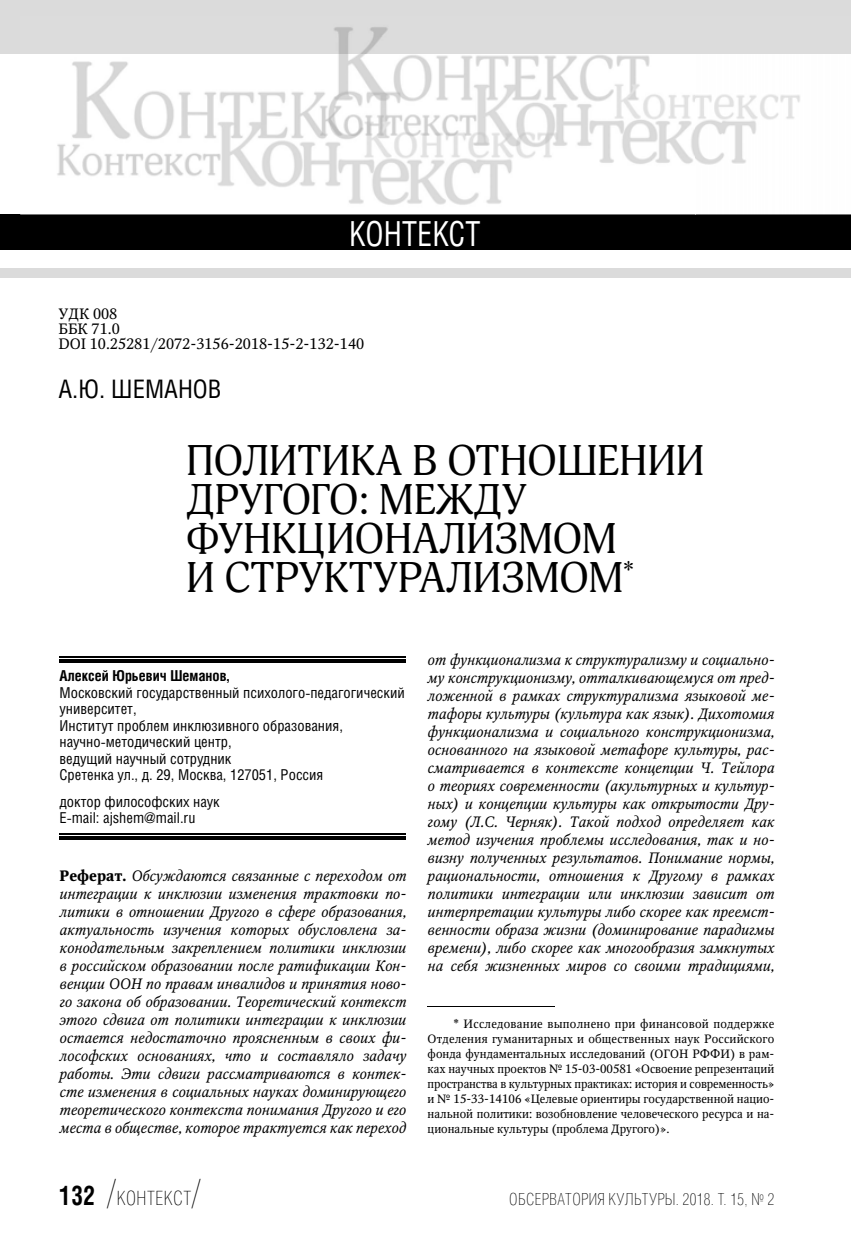
<style>
.page{position:relative;width:851px;height:1234px;background:#fff}
.page>*{position:absolute;margin:0;border:0;box-sizing:border-box;transform-origin:0 0}
.t1{font:42px/39px "Adonis C";color:#000}
.t2{font:34.5px "Helios Cond C";letter-spacing:.005em;color:#fff;scale:.9 1}
.t3{font:25.5px "Helios Cond C";color:#000}
.t4{font:19.5px "Helios Cond Thin C";letter-spacing:.025em;color:#000}
.t5{font:16.5px "Helios Cond Thin C";letter-spacing:.025em;color:#000}
.t6{font:italic 15px/18px "Octava";color:#000;text-align:justify}
.t7{font:15px/16.5px "Helios Cond C";color:#000}
.t8{font:15px/15px "Octava";color:#000}
.t9{font:700 15px "Helios Cond C";color:#000}
.t10{font:12px/15px "Octava";color:#000;text-align:justify}
.s1{font-weight:700;font-style:normal}
.s2{font-family:"Helios Cond C";font-weight:700;font-size:27px}
.s3{font-size:36px}
.s4{font-size:12.75px}
</style>
<div class="page">
<div style="left:0;top:0;width:850px;height:53px;background:#dbdbdb"></div>
<div style="left:0;top:268px;width:850px;height:9px;background:#dbdbdb"></div>
<div style="left:0;top:214px;width:850px;height:36px;background:#000"></div>
<img style="left:20px;top:53px;width:675px;height:152px">
<img style="left:695px;top:53px;width:155px;height:112px">
<img style="left:334px;top:27px;width:54px;height:26px">
<hr style="left:59px;top:656px;width:347px;height:1px;background:#000">
<hr style="left:59px;top:659px;width:347px;height:1px;background:#000">
<hr style="left:59px;top:661px;width:347px;height:1px;background:#000">
<hr style="left:59px;top:833px;width:347px;height:1px;background:#000">
<hr style="left:59px;top:836px;width:347px;height:1px;background:#000">
<hr style="left:59px;top:838px;width:347px;height:1px;background:#000">
<hr style="left:427px;top:1005px;width:128px;height:1px;background:#000">
<h2 class="t2" style="left:349px;top:221px;width:147px">КОНТЕКСТ</h2>
<p class="t8" style="left:58px;top:307px;width:307px">УДК 008<br>ББК 71.0<br>DOI 10.25281/2072-3156-2018-15-2-132-140</p>
<h3 class="t3" style="left:58px;top:380px;width:164px">А.Ю. ШЕМАНОВ</h3>
<h1 class="t1" style="left:186px;top:442px;width:519px">ПОЛИТИКА В ОТНОШЕНИИ<br>ДРУГОГО: МЕЖДУ<br>ФУНКЦИОНАЛИЗМОМ<br>И СТРУКТУРАЛИЗМОМ<sup>*</sup></h1>
<p class="t9" style="left:59px;top:670px;width:171px">Алексей Юрьевич Шеманов,</p>
<p class="t7" style="left:59px;top:685px;width:347px">Московский государственный психолого-педагогический университет,<br>Институт проблем инклюзивного образования, научно-методический центр,<br>ведущий научный сотрудник<br>Сретенка ул., д. 29, Москва, 127051, Россия</p>
<p class="t7" style="left:59px;top:794px;width:162px">доктор философских наук<br>E-mail: ajshem@mail.ru</p>
<p class="t6" style="left:59px;top:867px;width:348px"><span class="s1">Реферат.</span> Обсуждаются связанные с переходом от интеграции к инклюзии изменения трактовки по&shy;литики в отношении Другого в сфере образования, актуальность изучения которых обусловлена за&shy;конодательным закреплением политики инклюзии в российском образовании после ратификации Кон&shy;венции ООН по правам инвалидов и принятия ново&shy;го закона об образовании. Теоретический контекст этого сдвига от политики интеграции к инклюзии остается недостаточно проясненным в своих фи&shy;лософских основаниях, что и составляло задачу работы. Эти сдвиги рассматриваются в контек&shy;сте изменения в социальных науках доминирующего теоретического контекста понимания Другого и его места в обществе, которое трактуется как переход</p>
<h3 class="t4" style="left:60px;top:1190px;width:142px"><span class="s2">132</span> <span class="s3">/</span>КОНТЕКСТ<span class="s3">/</span></h3>
<p class="t6" style="left:427px;top:651px;width:348px">от функционализма к структурализму и социально&shy;му конструкционизму, отталкивающемуся от пред&shy;ложенной в рамках структурализма языковой ме&shy;тафоры культуры (культура как язык). Дихотомия функционализма и социального конструкционизма, основанного на языковой метафоре культуры, рас&shy;сматривается в контексте концепции Ч. Тейлора о теориях современности (акультурных и культур&shy;ных) и концепции культуры как открытости Дру&shy;гому (Л.С. Черняк). Такой подход определяет как метод изучения проблемы исследования, так и но&shy;визну полученных результатов. Понимание нормы, рациональности, отношения к Другому в рамках политики интеграции или инклюзии зависит от интерпретации культуры либо скорее как преемст&shy;венности образа жизни (доминирование парадигмы времени), либо скорее как многообразия замкнутых на себя жизненных миров со своими традициями,</p>
<p class="t10" style="left:427px;top:1017px;width:348px;text-indent:26px"><span class="s4">*</span> Исследование выполнено при финансовой поддержке Отделения гуманитарных и общественных наук Российского фонда фундаментальных исследований (ОГОН РФФИ) в рам&shy;ках научных проектов № 15-03-00581 «Освоение репрезентаций пространства в культурных практиках: история и современность» и № 15-33-14106 «Целевые ориентиры государственной нацио&shy;нальной политики: возобновление человеческого ресурса и на&shy;циональные культуры (проблема Другого)».</p>
<p class="t5" style="left:509px;top:1192px;width:266px">ОБСЕРВАТОРИЯ КУЛЬТУРЫ. 2018. Т. 15, № 2</p>
</div>
